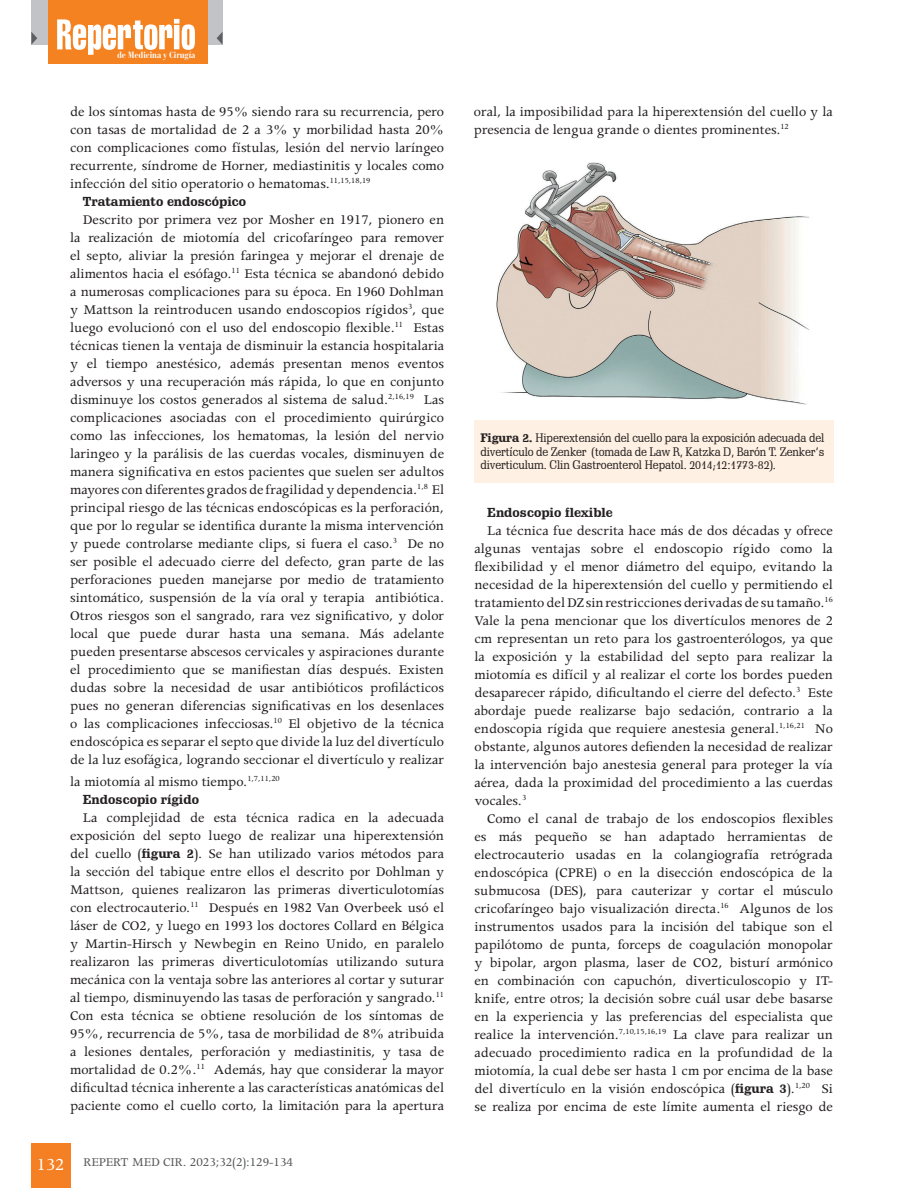
<style>
.page{position:relative;width:918px;height:1188px;background:#fff}
.page>*{position:absolute;margin:0;border:0;box-sizing:border-box;transform-origin:0 0}
.Estilo_de_párrafo_1{font:15px/18px "Apollo MT Std";color:#231f20;text-align:justify}
.t1{font:13.5px "Apollo MT Std";color:#57585a}
.Estilo_de_párrafo_1-2{font:700 12.75px "Schadow BT";color:#231f20}
.t2{font:12px/13.5px "Schadow BT";letter-spacing:-.01em;color:#231f20;text-align:justify}
.t3{font:700 condensed 9px "Bauer Bodoni Std";color:#fff}
.s1{font-family:"Schadow BT";font-weight:700;font-size:12.75px}
.s2{font-size:19.05px;color:#fff}
.s3{font-weight:700}
</style>
<div class="page">
<div style="left:31px;top:1143px;width:39px;height:45px;background:#f58023"></div>
<div style="left:31px;top:0;width:192px;height:45px;background:#c2c3c6"></div>
<div style="left:48px;top:0;width:159px;height:64px;background:#f58220"></div>
<svg style="left:57px;top:19px;width:138px;height:36px"></svg>
<svg style="left:31px;top:32px;width:6px;height:13px"></svg>
<svg style="left:217px;top:32px;width:6px;height:13px"></svg>
<img style="left:496px;top:162px;width:314px;height:243px">
<div style="left:474px;top:420px;width:360px;height:63px;background:#fef0e2"></div>
<p class="t3" style="left:117px;top:50px;width:80px">de Medicina y Cirugía</p>
<p class="Estilo_de_párrafo_1" style="left:70px;top:104px;width:375px">de los síntomas hasta de 95% siendo rara su recurrencia, pero con tasas de mortalidad de 2 a 3% y morbilidad hasta 20% con complicaciones como fístulas, lesión del nervio laríngeo recurrente, síndrome de Horner, mediastinitis y locales como infección del sitio operatorio o hematomas.<sup>11,15,18,19</sup></p>
<p class="Estilo_de_párrafo_1-2" style="left:83px;top:194px;width:165px">Tratamiento endoscópico</p>
<p class="Estilo_de_párrafo_1" style="left:70px;top:212px;width:376px;text-indent:13px">Descrito por primera vez por Mosher en 1917, pionero en la realización de miotomía del cricofaríngeo para remover el septo, aliviar la presión faringea y mejorar el drenaje de alimentos hacia el esófago.<sup>11</sup> Esta técnica se abandonó debido a numerosas complicaciones para su época. En 1960 Dohlman y Mattson la reintroducen usando endoscopios rígidos<sup>3</sup>, que luego evolucionó con el uso del endoscopio flexible.<sup>11</sup> Estas técnicas tienen la ventaja de disminuir la estancia hospitalaria y el tiempo anestésico, además presentan menos eventos adversos y una recuperación más rápida, lo que en conjunto disminuye los costos generados al sistema de salud.<sup>2,16,19</sup> Las complicaciones asociadas con el procedimiento quirúrgico como las infecciones, los hematomas, la lesión del nervio laringeo y la parálisis de las cuerdas vocales, disminuyen de manera significativa en estos pacientes que suelen ser adultos mayores con diferentes grados de fragilidad y dependencia.<sup>1,8</sup> El principal riesgo de las técnicas endoscópicas es la perforación, que por lo regular se identifica durante la misma intervención y puede controlarse mediante clips, si fuera el caso.<sup>3</sup> De no ser posible el adecuado cierre del defecto, gran parte de las perforaciones pueden manejarse por medio de tratamiento sintomático, suspensión de la vía oral y terapia antibiótica.<br>Otros riesgos son el sangrado, rara vez significativo, y dolor local que puede durar hasta una semana. Más adelante pueden presentarse abscesos cervicales y aspiraciones durante el procedimiento que se manifiestan días después. Existen dudas sobre la necesidad de usar antibióticos profilácticos pues no generan diferencias significativas en los desenlaces o las complicaciones infecciosas.<sup>10</sup> El objetivo de la técnica endoscópica es separar el septo que divide la luz del divertículo de la luz esofágica, logrando seccionar el divertículo y realizar</p>
<p class="Estilo_de_párrafo_1" style="left:70px;top:773px;width:211px">la miotomía al mismo tiempo.<sup>1,7,11,20</sup></p>
<p class="Estilo_de_párrafo_1-2" style="left:83px;top:791px;width:118px">Endoscopio rígido</p>
<p class="Estilo_de_párrafo_1" style="left:70px;top:809px;width:376px;text-indent:13px">La complejidad de esta técnica radica en la adecuada exposición del septo luego de realizar una hiperextensión del cuello (<span class="s1">figura 2</span>). Se han utilizado varios métodos para la sección del tabique entre ellos el descrito por Dohlman y Mattson, quienes realizaron las primeras diverticulotomías con electrocauterio.<sup>11</sup> Después en 1982 Van Overbeek usó el láser de CO2, y luego en 1993 los doctores Collard en Bélgica y Martin-Hirsch y Newbegin en Reino Unido, en paralelo realizaron las primeras diverticulotomías utilizando sutura mecánica con la ventaja sobre las anteriores al cortar y suturar al tiempo, disminuyendo las tasas de perforación y sangrado.<sup>11<br></sup>Con esta técnica se obtiene resolución de los síntomas de 95%, recurrencia de 5%, tasa de morbilidad de 8% atribuida a lesiones dentales, perforación y mediastinitis, y tasa de mortalidad de 0.2%.<sup>11</sup> Además, hay que considerar la mayor dificultad técnica inherente a las características anatómicas del paciente como el cuello corto, la limitación para la apertura</p>
<p class="t1" style="left:37px;top:1155px;width:258px"><span class="s2">132</span> REPERT MED CIR. 2023;32(2):129-134</p>
<p class="Estilo_de_párrafo_1" style="left:474px;top:104px;width:361px">oral, la imposibilidad para la hiperextensión del cuello y la presencia de lengua grande o dientes prominentes.<sup>12</sup></p>
<p class="t2" style="left:480px;top:431px;width:345px"><span class="s3">Figura 2.</span> Hiperextensión del cuello para la exposición adecuada del divertículo de Zenker (tomada de Law R, Katzka D, Barón T. Zenker’s diverticulum. Clin Gastroenterol Hepatol. 2014;12:1773-82).</p>
<p class="Estilo_de_párrafo_1-2" style="left:487px;top:504px;width:127px">Endoscopio flexible</p>
<p class="Estilo_de_párrafo_1" style="left:474px;top:522px;width:360px;text-indent:13px">La técnica fue descrita hace más de dos décadas y ofrece algunas ventajas sobre el endoscopio rígido como la flexibilidad y el menor diámetro del equipo, evitando la necesidad de la hiperextensión del cuello y permitiendo el tratamiento del DZ sin restricciones derivadas de su tamaño.<sup>16<br></sup>Vale la pena mencionar que los divertículos menores de 2 cm representan un reto para los gastroenterólogos, ya que la exposición y la estabilidad del septo para realizar la miotomía es difícil y al realizar el corte los bordes pueden desaparecer rápido, dificultando el cierre del defecto.<sup>3</sup> Este abordaje puede realizarse bajo sedación, contrario a la endoscopia rígida que requiere anestesia general.<sup>1,16,21</sup> No obstante, algunos autores defienden la necesidad de realizar la intervención bajo anestesia general para proteger la vía aérea, dada la proximidad del procedimiento a las cuerdas vocales.<sup>3</sup></p>
<p class="Estilo_de_párrafo_1" style="left:474px;top:810px;width:360px;text-indent:13px">Como el canal de trabajo de los endoscopios flexibles es más pequeño se han adaptado herramientas de electrocauterio usadas en la colangiografía retrógrada endoscópica (CPRE) o en la disección endoscópica de la submucosa (DES), para cauterizar y cortar el músculo cricofaríngeo bajo visualización directa.<sup>16</sup> Algunos de los instrumentos usados para la incisión del tabique son el papilótomo de punta, forceps de coagulación monopolar y bipolar, argon plasma, laser de CO2, bisturí armónico en combinación con capuchón, diverticuloscopio y IT&shy;knife, entre otros; la decisión sobre cuál usar debe basarse en la experiencia y las preferencias del especialista que realice la intervención.<sup>7,10,15,16,19</sup> La clave para realizar un adecuado procedimiento radica en la profundidad de la miotomía, la cual debe ser hasta 1 cm por encima de la base del divertículo en la visión endoscópica (<span class="s1">figura 3</span>).<sup>1,20</sup> Si se realiza por encima de este límite aumenta el riesgo de</p>
</div>
